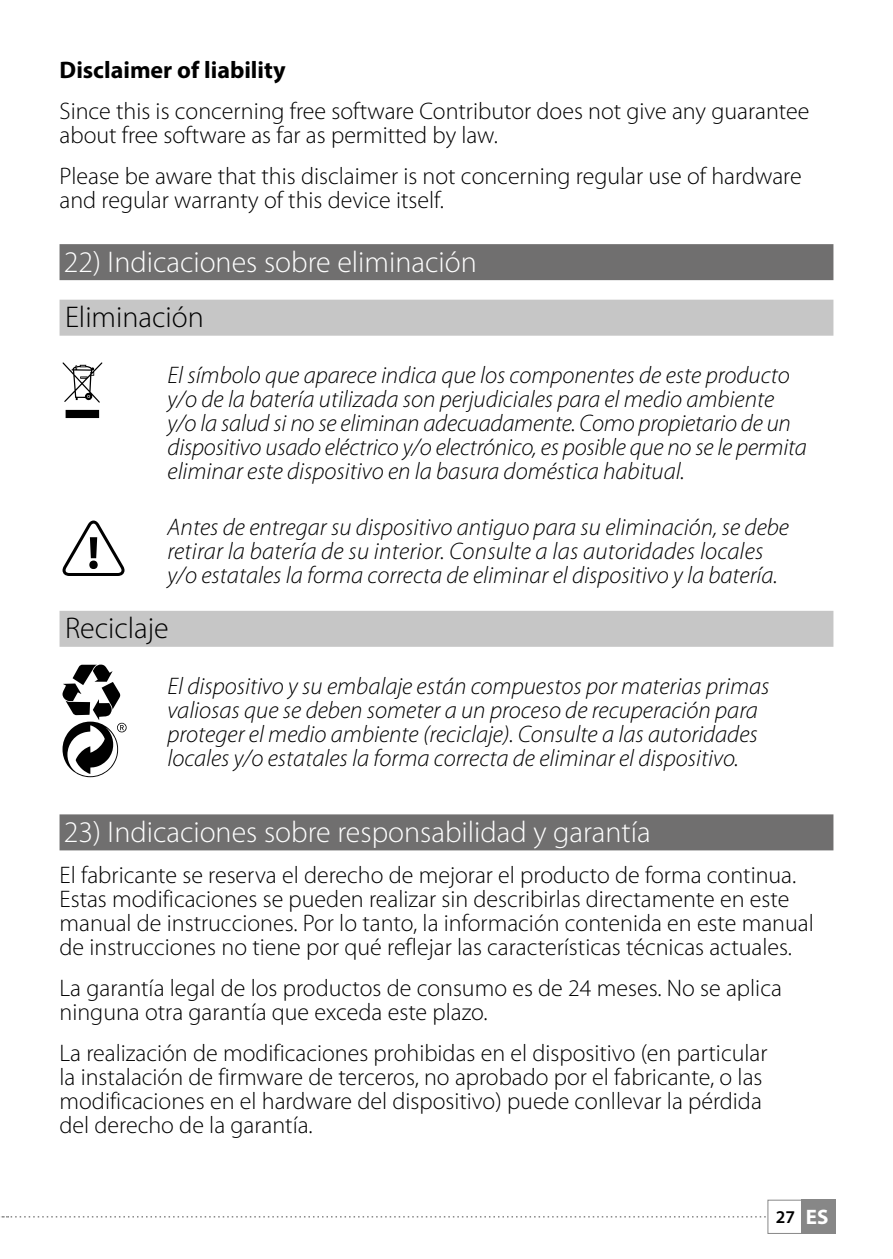
<style>
.page{position:relative;width:893px;height:1259px;background:#fff}
.page>*{position:absolute;margin:0;border:0;box-sizing:border-box;transform-origin:0 0}
.t1{font:300 30px "Myriad Pro";color:#fff}
.t2{font:300 30px "Myriad Pro";color:#000}
.t3{font:300 24px/24px "Myriad Pro";color:#000}
.t4{font:italic 300 24px/24px "Myriad Pro";color:#000}
.t5{font:700 24px "Myriad Pro";color:#000}
.t6{font:600 18px "Myriad Pro";color:#000}
.s1{font-weight:700;font-size:21px;color:#fff}
</style>
<div class="page">
<div style="left:801px;top:1200px;width:35px;height:34px;background:#878787"></div>
<div style="left:767px;top:1199px;width:69px;height:34px;border:1px solid #878787"></div>
<svg style="left:1px;top:1216px;width:765px;height:1px"></svg>
<div style="left:60px;top:244px;width:773px;height:36px;background:#706f6f"></div>
<div style="left:60px;top:300px;width:773px;height:36px;background:#c6c6c6"></div>
<div style="left:60px;top:611px;width:773px;height:36px;background:#c6c6c6"></div>
<div style="left:60px;top:814px;width:773px;height:36px;background:#706f6f"></div>
<p class="t5" style="left:60px;top:54px;width:228px">Disclaimer of liability</p>
<p class="t3" style="left:60px;top:99px;width:751px">Since this is concerning free software Contributor does not give any guarantee about free software as far as permitted by law.</p>
<p class="t3" style="left:60px;top:164px;width:744px">Please be aware that this disclaimer is not concerning regular use of hardware and regular warranty of this device itself.</p>
<p class="t1" style="left:64px;top:245px;width:415px">22) Indicaciones sobre eliminación</p>
<p class="t2" style="left:65px;top:301px;width:140px">Eliminación</p>
<p class="t4" style="left:168px;top:363px;width:641px">El símbolo que aparece indica que los componentes de este producto y/o de la batería utilizada son perjudiciales para el medio ambiente y/o la salud si no se eliminan adecuadamente. Como propietario de un dispositivo usado eléctrico y/o electrónico, es posible que no se le permita eliminar este dispositivo en la basura doméstica habitual.</p>
<p class="t4" style="left:168px;top:515px;width:623px">Antes de entregar su dispositivo antiguo para su eliminación, se debe retirar la batería de su interior. Consulte a las autoridades locales y/o estatales la forma correcta de eliminar el dispositivo y la batería.</p>
<p class="t2" style="left:65px;top:612px;width:105px">Reciclaje</p>
<p class="t4" style="left:168px;top:674px;width:603px;text-indent:-108px">▼ El dispositivo y su embalaje están compuestos por materias primas valiosas que se deben someter a un proceso de recuperación para</p>
<p class="t4" style="left:168px;top:722px;width:592px">proteger el medio ambiente (reciclaje). Consulte a las autoridades locales y/o estatales la forma correcta de eliminar el dispositivo.</p>
<p class="t1" style="left:64px;top:815px;width:588px">23) Indicaciones sobre responsabilidad y garantía</p>
<p class="t3" style="left:60px;top:863px;width:756px">El fabricante se reserva el derecho de mejorar el producto de forma continua.<br>Estas modificaciones se pueden realizar sin describirlas directamente en este manual de instrucciones. Por lo tanto, la información contenida en este manual de instrucciones no tiene por qué reflejar las características técnicas actuales.</p>
<p class="t3" style="left:60px;top:976px;width:724px">La garantía legal de los productos de consumo es de 24 meses. No se aplica ninguna otra garantía que exceda este plazo.</p>
<p class="t3" style="left:60px;top:1041px;width:709px">La realización de modificaciones prohibidas en el dispositivo (en particular la instalación de firmware de terceros, no aprobado por el fabricante, o las modificaciones en el hardware del dispositivo) puede conllevar la pérdida del derecho de la garantía.</p>
<p class="t6" style="left:776px;top:1205px;width:54px">27 <span class="s1">ES</span></p>
</div>
